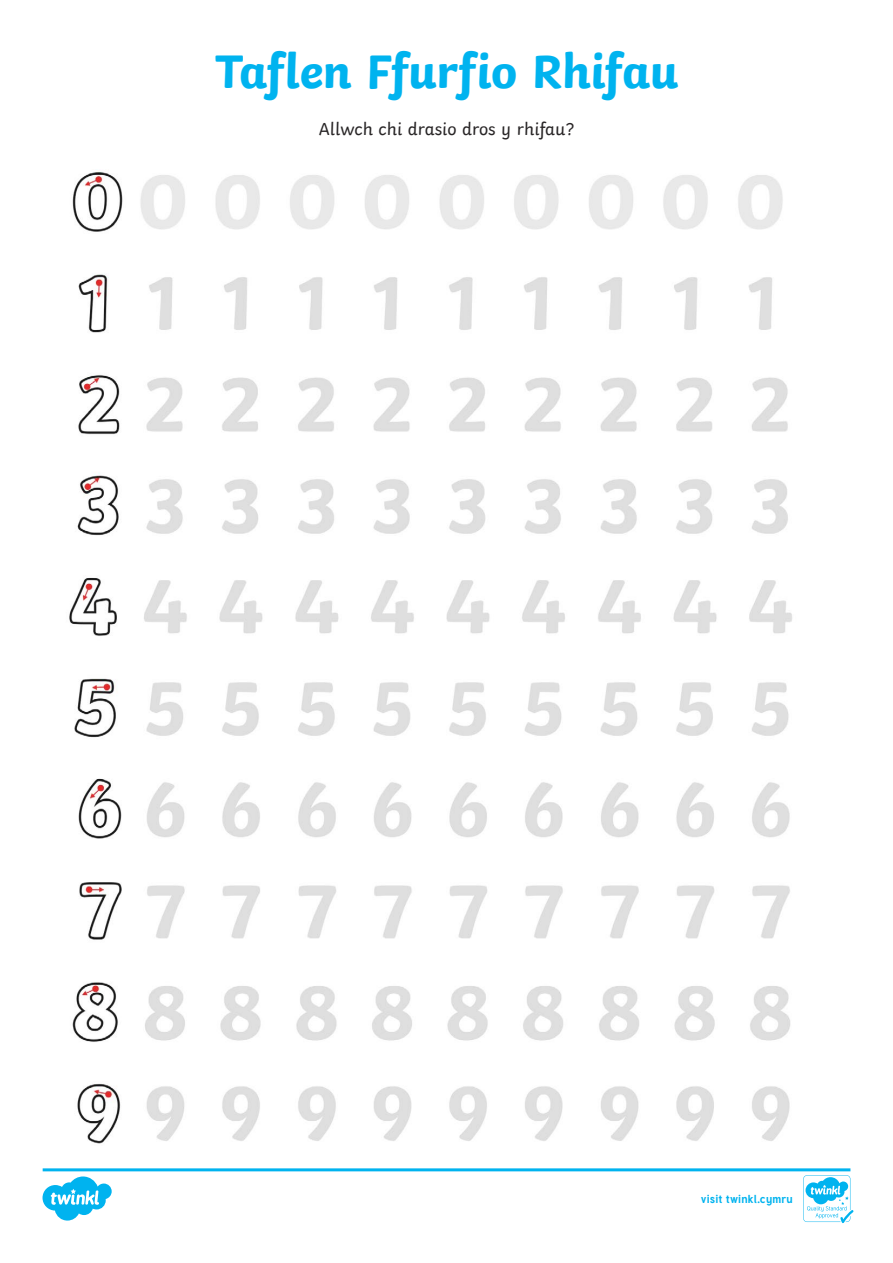
<style>
.page{position:relative;width:893px;height:1263px;background:#fff}
.page>*{position:absolute;margin:0;border:0;box-sizing:border-box;transform-origin:0 0}
.Heading_1{font:700 49.5px "Twinkl";letter-spacing:-.01em;color:#00b3ef}
.Aim{font:18px "Twinkl";color:#282526}
.t1{font:700 11.4px "Tuffy";letter-spacing:.015em;color:#00b3ef}
</style>
<div class="page">
<img style="left:69px;top:172px;width:723px;height:972px">
<svg style="left:43px;top:1168px;width:810px;height:55px"></svg>
<p class="Heading_1" style="left:215px;top:31px;width:465px">Taflen Ffurfio Rhifau</p>
<p class="Aim" style="left:319px;top:115px;width:257px">Allwch chi drasio dros y rhifau?</p>
<p class="t1" style="left:701px;top:1190px;width:94px">visit twinkl.cymru</p>
</div>
